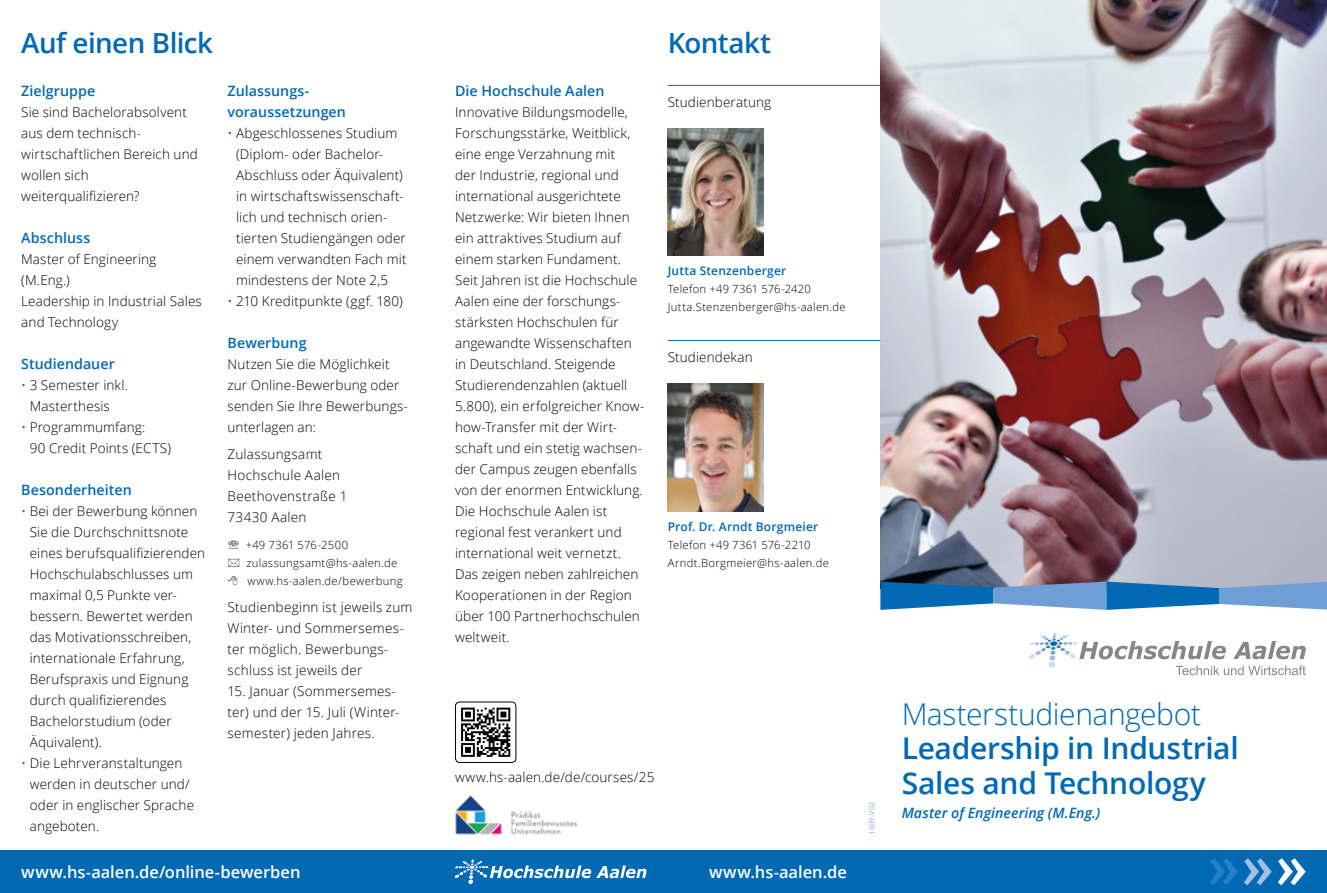
<style>
.page{position:relative;width:1327px;height:893px;background:#fff}
.page>*{position:absolute;margin:0;border:0;box-sizing:border-box;transform-origin:0 0}
.t1{font:600 30px/34.5px "Open Sans";letter-spacing:-.01em;color:#0069b4}
.t2{font:300 30px "Open Sans";letter-spacing:-.015em;color:#0069b4}
.t3{font:600 27.75px "Open Sans";letter-spacing:-.02em;color:#0069b4}
.t4{font:600 16.5px "Open Sans";color:#fff}
.t5{font:600 14.25px/21px "Open Sans";letter-spacing:.005em;color:#0069b4}
.t6{font:italic 600 14.25px "Open Sans";letter-spacing:.005em;color:#0069b4}
.t7{font:300 13.5px/21px "Open Sans";letter-spacing:.01em;color:#000}
.t8{font:600 12px "Open Sans";letter-spacing:.02em;color:#0069b4}
.t9{font:300 11.25px/18px "Open Sans";letter-spacing:.025em;color:#000}
.t10{font:7.5px "Open Sans";color:#8baddc}
.s1{color:#0069b4}
</style>
<div class="page">
<div style="left:0;top:850px;width:1327px;height:43px;background:#0069b4"></div>
<img style="left:880px;top:0;width:447px;height:582px">
<img style="left:668px;top:128px;width:95px;height:128px">
<img style="left:668px;top:383px;width:95px;height:128px">
<svg style="left:455px;top:860px;width:191px;height:24px"></svg>
<svg style="left:1210px;top:858px;width:28px;height:27px"></svg>
<svg style="left:1244px;top:858px;width:61px;height:27px"></svg>
<svg style="left:1029px;top:633px;width:276px;height:42px"></svg>
<svg style="left:880px;top:582px;width:447px;height:28px;background:#5793c7"></svg>
<hr style="left:668px;top:85px;width:212px;height:1px;background:#0069b4">
<hr style="left:668px;top:340px;width:212px;height:1px;background:#0069b4">
<div style="left:455px;top:702px;width:61px;height:61px;border:1px solid #000;border-radius:4px"></div>
<img style="left:455px;top:795px;width:122px;height:39px">
<svg style="left:461px;top:707px;width:50px;height:50px"></svg>
<svg style="left:461px;top:708px;width:49px;height:49px"></svg>
<h2 class="t3" style="left:21px;top:24px;width:193px">Auf einen Blick</h2>
<h2 class="t3" style="left:668px;top:24px;width:105px">Kontakt</h2>
<p class="t5" style="left:21px;top:80px;width:76px">Zielgruppe</p>
<p class="t7" style="left:21px;top:101px;width:178px">Sie sind Bachelorabsolvent aus dem technisch&shy;wirtschaftlichen Bereich und wollen sich weiterqualifizieren?</p>
<p class="t5" style="left:21px;top:227px;width:71px">Abschluss</p>
<p class="t7" style="left:21px;top:248px;width:182px">Master of Engineering (M.Eng.)<br>Leadership in Industrial Sales and Technology</p>
<p class="t5" style="left:21px;top:353px;width:95px">Studiendauer</p>
<p class="t7" style="left:30px;top:374px;width:100px;text-indent:-9px"><span class="s1">•</span> 3 Semester inkl.<br>Masterthesis</p>
<p class="t7" style="left:30px;top:416px;width:143px;text-indent:-9px"><span class="s1">•</span> Programmumfang:<br>90 Credit Points (ECTS)</p>
<p class="t5" style="left:21px;top:479px;width:112px">Besonderheiten</p>
<p class="t7" style="left:30px;top:500px;width:177px;text-indent:-9px"><span class="s1">•</span> Bei der Bewerbung können<br>Sie die Durchschnittsnote eines berufsqualifizierenden<br>Hochschulabschlusses um maximal 0,5 Punkte ver&shy;bessern. Bewertet werden das Motivationsschreiben, internationale Erfahrung,<br>Berufspraxis und Eignung durch qualifizierendes<br>Bachelorstudium (oder<br>Äquivalent).</p>
<p class="t7" style="left:30px;top:752px;width:166px;text-indent:-9px"><span class="s1">•</span> Die Lehrveranstaltungen werden in deutscher und/ oder in englischer Sprache angeboten.</p>
<p class="t5" style="left:227px;top:80px;width:120px">Zulassungs&shy;voraussetzungen</p>
<p class="t7" style="left:236px;top:122px;width:172px;text-indent:-9px"><span class="s1">•</span> Abgeschlossenes Studium (Diplom- oder Bachelor-<br>Abschluss oder Äquivalent) in wirtschaftswissenschaft&shy;lich und technisch orien&shy;tierten Studiengängen oder einem verwandten Fach mit mindestens der Note 2,5</p>
<p class="t7" style="left:227px;top:290px;width:177px"><span class="s1">•</span> 210 Kreditpunkte (ggf. 180)</p>
<p class="t5" style="left:227px;top:332px;width:81px">Bewerbung</p>
<p class="t7" style="left:227px;top:353px;width:182px">Nutzen Sie die Möglichkeit zur Online-Bewerbung oder senden Sie Ihre Bewerbungs&shy;unterlagen an:</p>
<p class="t7" style="left:227px;top:443px;width:121px">Zulassungsamt<br>Hochschule Aalen<br>Beethovenstraße 1<br>73430 Aalen</p>
<p class="t9" style="left:246px;top:536px;width:158px">+49 7361 576-2500 zulassungsamt@hs-aalen.de www.hs-aalen.de/bewerbung</p>
<p class="t7" style="left:227px;top:596px;width:186px">Studienbeginn ist jeweils zum<br>Winter- und Sommersemes&shy;ter möglich. Bewerbungs&shy;schluss ist jeweils der</p>
<p class="t7" style="left:227px;top:680px;width:173px">15. Januar (Sommersemes&shy;ter) und der 15. Juli (Winter&shy;semester) jeden Jahres.</p>
<p class="t4" style="left:21px;top:861px;width:281px">www.hs-aalen.de/online-bewerben</p>
<p class="t5" style="left:455px;top:80px;width:151px">Die Hochschule Aalen</p>
<p class="t7" style="left:455px;top:101px;width:191px">Innovative Bildungsmodelle,<br>Forschungsstärke, Weitblick, eine enge Verzahnung mit<br>der Industrie, regional und international ausgerichtete<br>Netzwerke: Wir bieten Ihnen ein attraktives Studium auf einem starken Fundament.<br>Seit Jahren ist die Hochschule<br>Aalen eine der forschungs&shy;stärksten Hochschulen für angewandte Wissenschaften in Deutschland. Steigende<br>Studierendenzahlen (aktuell<br>5.800), ein erfolgreicher Know&shy;how-Transfer mit der Wirt&shy;schaft und ein stetig wachsen&shy;der Campus zeugen ebenfalls von der enormen Entwicklung.<br>Die Hochschule Aalen ist regional fest verankert und international weit vernetzt.<br>Das zeigen neben zahlreichen<br>Kooperationen in der Region über 100 Partnerhochschulen weltweit.</p>
<p class="t7" style="left:668px;top:91px;width:105px">Studienberatung</p>
<p class="t8" style="left:668px;top:263px;width:120px">Jutta Stenzenberger</p>
<p class="t9" style="left:668px;top:280px;width:179px">Telefon +49 7361 576-2420<br>Jutta.Stenzenberger@hs-aalen.de</p>
<p class="t7" style="left:668px;top:346px;width:86px">Studiendekan</p>
<p class="t8" style="left:668px;top:518px;width:152px">Prof. Dr. Arndt Borgmeier</p>
<p class="t9" style="left:668px;top:535px;width:163px">Telefon +49 7361 576-2210<br>Arndt.Borgmeier@hs-aalen.de</p>
<p class="t7" style="left:455px;top:766px;width:201px">www.hs-aalen.de/de/courses/25</p>
<p class="t4" style="left:709px;top:861px;width:139px">www.hs-aalen.de</p>
<p class="t10" style="left:866px;top:834px;width:34px;rotate:-90deg">1609-V02</p>
<h1 class="t2" style="left:901px;top:693px;width:301px">Masterstudienangebot</h1>
<h1 class="t1" style="left:901px;top:730px;width:338px">Leadership in Industrial<br>Sales and Technology</h1>
<p class="t6" style="left:901px;top:803px;width:200px">Master of Engineering (M.Eng.)</p>
</div>
